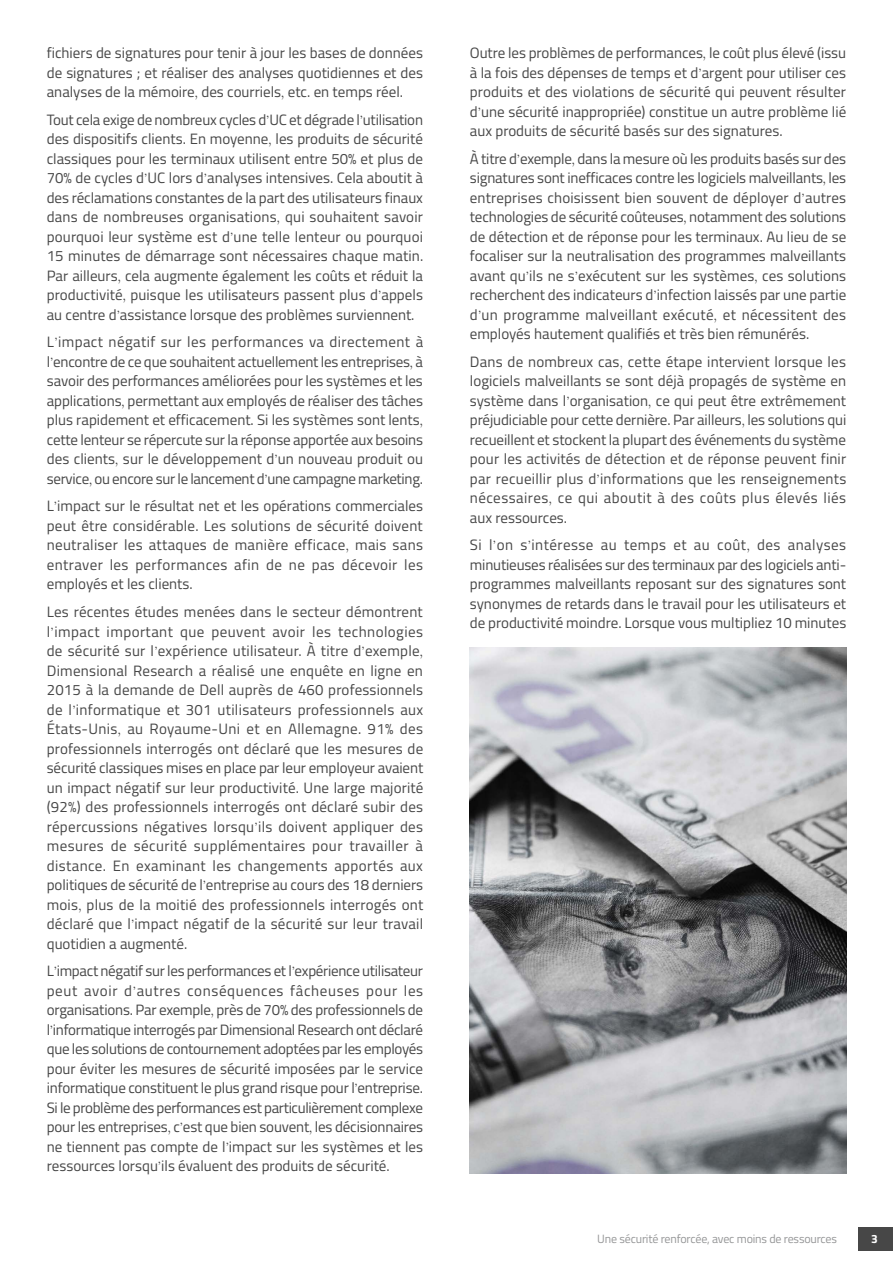
<style>
.page{position:relative;width:893px;height:1263px;background:#fff}
.page>*{position:absolute;margin:0;border:0;box-sizing:border-box;transform-origin:0 0}
.t1{font:15px/19.5px "Titillium";color:#474747;text-align:justify}
.t2{font:12px "Titillium";letter-spacing:-.015em;color:#969798}
.t3{font:700 12px "Titillium";color:#fff}
.s1{font-family:"Apple Garamond"}
</style>
<div class="page">
<div style="left:858px;top:1227px;width:35px;height:24px;background:#474747"></div>
<img style="left:470px;top:647px;width:376px;height:526px">
<p class="t1" style="left:47px;top:42px;width:378px">fichiers de signatures pour tenir à jour les bases de données de signatures ; et réaliser des analyses quotidiennes et des analyses de la mémoire<span class="s1">,</span> des courriels<span class="s1">,</span> etc. en temps réel.</p>
<p class="t1" style="left:47px;top:109px;width:378px">Tout cela exige de nombreux cycles d<span class="s1">’</span>UC et dégrade l<span class="s1">’</span>utilisation des dispositifs clients. En moyenne<span class="s1">,</span> les produits de sécurité classiques pour les terminaux utilisent entre 50% et plus de 70% de cycles d<span class="s1">’</span>UC lors d<span class="s1">’</span>analyses intensives. Cela aboutit à des réclamations constantes de la part des utilisateurs finaux dans de nombreuses organisations<span class="s1">,</span> qui souhaitent savoir pourquoi leur système est d<span class="s1">’</span>une telle lenteur ou pourquoi 15 minutes de démarrage sont nécessaires chaque matin.<br>Par ailleurs<span class="s1">,</span> cela augmente également les coûts et réduit la productivité<span class="s1">,</span> puisque les utilisateurs passent plus d<span class="s1">’</span>appels au centre d<span class="s1">’</span>assistance lorsque des problèmes surviennent.</p>
<p class="t1" style="left:47px;top:331px;width:378px">L<span class="s1">’</span>impact négatif sur les performances va directement à l<span class="s1">’</span>encontre de ce que souhaitent actuellement les entreprises<span class="s1">,</span> à savoir des performances améliorées pour les systèmes et les applications<span class="s1">,</span> permettant aux employés de réaliser des tâches plus rapidement et efficacement. Si les systèmes sont lents<span class="s1">, </span>cette lenteur se répercute sur la réponse apportée aux besoins des clients<span class="s1">,</span> sur le développement d<span class="s1">’</span>un nouveau produit ou service<span class="s1">,</span> ou encore sur le lancement d<span class="s1">’</span>une campagne marketing.</p>
<p class="t1" style="left:47px;top:496px;width:378px">L<span class="s1">’</span>impact sur le résultat net et les opérations commerciales peut être considérable. Les solutions de sécurité doivent neutraliser les attaques de manière efficace<span class="s1">,</span> mais sans entraver les performances afin de ne pas décevoir les employés et les clients.</p>
<p class="t1" style="left:47px;top:601px;width:378px">Les récentes études menées dans le secteur démontrent l<span class="s1">’</span>impact important que peuvent avoir les technologies de sécurité sur l<span class="s1">’</span>expérience utilisateur. À titre d<span class="s1">’</span>exemple<span class="s1">, </span>Dimensional Research a réalisé une enquête en ligne en 2015 à la demande de Dell auprès de 460 professionnels de l<span class="s1">’</span>informatique et 301 utilisateurs professionnels aux États-Unis<span class="s1">,</span> au Royaume-Uni et en Allemagne. 91% des professionnels interrogés ont déclaré que les mesures de sécurité classiques mises en place par leur employeur avaient un impact négatif sur leur productivité. Une large majorité (92%) des professionnels interrogés ont déclaré subir des répercussions négatives lorsqu<span class="s1">’</span>ils doivent appliquer des mesures de sécurité supplémentaires pour travailler à distance. En examinant les changements apportés aux politiques de sécurité de l<span class="s1">’</span>entreprise au cours des 18 derniers mois<span class="s1">,</span> plus de la moitié des professionnels interrogés ont déclaré que l<span class="s1">’</span>impact négatif de la sécurité sur leur travail quotidien a augmenté.</p>
<p class="t1" style="left:47px;top:960px;width:378px">L<span class="s1">’</span>impact négatif sur les performances et l<span class="s1">’</span>expérience utilisateur peut avoir d<span class="s1">’</span>autres conséquences fâcheuses pour les organisations. Par exemple<span class="s1">,</span> près de 70% des professionnels de l<span class="s1">’</span>informatique interrogés par Dimensional Research ont déclaré que les solutions de contournement adoptées par les employés pour éviter les mesures de sécurité imposées par le service informatique constituent le plus grand risque pour l<span class="s1">’</span>entreprise.<br>Si le problème des performances est particulièrement complexe pour les entreprises<span class="s1">,</span> c<span class="s1">’</span>est que bien souvent<span class="s1">,</span> les décisionnaires ne tiennent pas compte de l<span class="s1">’</span>impact sur les systèmes et les ressources lorsqu<span class="s1">’</span>ils évaluent des produits de sécurité.</p>
<p class="t1" style="left:470px;top:42px;width:378px">Outre les problèmes de performances<span class="s1">,</span> le coût plus élevé (issu à la fois des dépenses de temps et d<span class="s1">’</span>argent pour utiliser ces produits et des violations de sécurité qui peuvent résulter d<span class="s1">’</span>une sécurité inappropriée) constitue un autre problème lié aux produits de sécurité basés sur des signatures.</p>
<p class="t1" style="left:470px;top:148px;width:378px">À titre d<span class="s1">’</span>exemple<span class="s1">,</span> dans la mesure où les produits basés sur des signatures sont inefficaces contre les logiciels malveillants<span class="s1">,</span> les entreprises choisissent bien souvent de déployer d<span class="s1">’</span>autres technologies de sécurité coûteuses<span class="s1">,</span> notamment des solutions de détection et de réponse pour les terminaux. Au lieu de se focaliser sur la neutralisation des programmes malveillants avant qu<span class="s1">’</span>ils ne s<span class="s1">’</span>exécutent sur les systèmes<span class="s1">,</span> ces solutions recherchent des indicateurs d<span class="s1">’</span>infection laissés par une partie d<span class="s1">’</span>un programme malveillant exécuté<span class="s1">,</span> et nécessitent des employés hautement qualifiés et très bien rémunérés.</p>
<p class="t1" style="left:470px;top:351px;width:378px">Dans de nombreux cas<span class="s1">,</span> cette étape intervient lorsque les logiciels malveillants se sont déjà propagés de système en système dans l<span class="s1">’</span>organisation<span class="s1">,</span> ce qui peut être extrêmement préjudiciable pour cette dernière. Par ailleurs<span class="s1">,</span> les solutions qui recueillent et stockent la plupart des événements du système pour les activités de détection et de réponse peuvent finir par recueillir plus d<span class="s1">’</span>informations que les renseignements nécessaires<span class="s1">,</span> ce qui aboutit à des coûts plus élevés liés aux ressources.</p>
<p class="t1" style="left:470px;top:535px;width:378px">Si l<span class="s1">’</span>on s<span class="s1">’</span>intéresse au temps et au coût<span class="s1">,</span> des analyses minutieuses réalisées sur des terminaux par des logiciels anti&shy;programmes malveillants reposant sur des signatures sont synonymes de retards dans le travail pour les utilisateurs et de productivité moindre. Lorsque vous multipliez 10 minutes</p>
<p class="t2" style="left:597px;top:1230px;width:241px">Une sécurité renforcée, avec moins de ressources</p>
<p class="t3" style="left:871px;top:1230px;width:8px">3</p>
</div>
